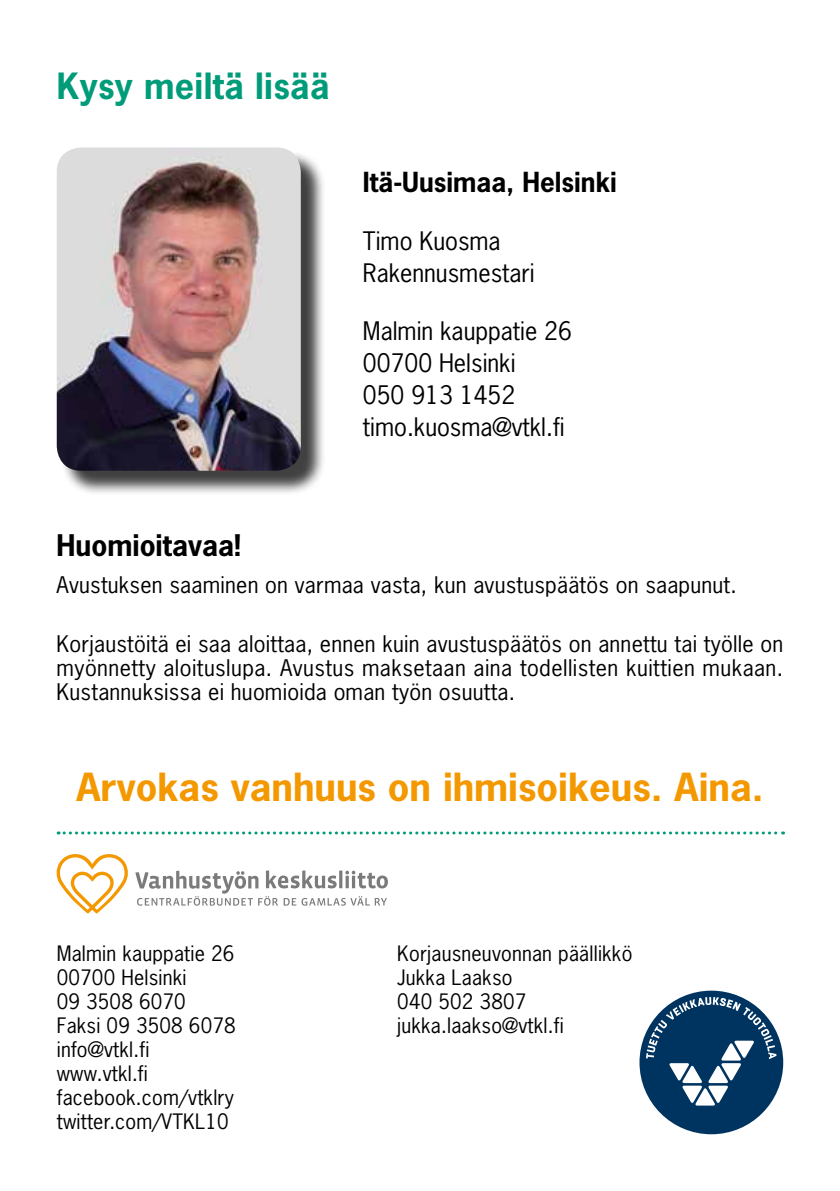
<style>
.page{position:relative;width:840px;height:1191px;background:#fff}
.page>*{position:absolute;margin:0;border:0;box-sizing:border-box;transform-origin:0 0}
.t1{font:700 36.4px "News Gothic Std";color:#f49800;scale:1.04 1}
.t2{font:700 34px "News Gothic Std";letter-spacing:.01em;color:#009c79}
.t3{font:700 28px "News Gothic Std";color:#000}
.t4{font:700 26px "News Gothic Std";color:#000}
.t5{font:24px/32px "News Gothic Std";color:#000}
.t6{font:21.6px/24px "News Gothic Std";letter-spacing:.01em;color:#000;text-align:justify}
.t7{font:20px/24px "News Gothic Std";letter-spacing:.01em;color:#000}
</style>
<div class="page">
<svg style="left:58px;top:831px;width:725px;height:3px"></svg>
<svg style="left:57px;top:854px;width:71px;height:59px"></svg>
<svg style="left:135px;top:870px;width:252px;height:35px"></svg>
<svg style="left:639px;top:990px;width:143px;height:144px"></svg>
<div style="left:60px;top:150px;width:265px;height:345px;background:#000;opacity:.75"></div>
<img style="left:57px;top:147px;width:243px;height:324px">
<h2 class="t2" style="left:57px;top:63px;width:274px">Kysy meiltä lisää</h2>
<p class="t4" style="left:363px;top:165px;width:255px">Itä-Uusimaa, Helsinki</p>
<p class="t5" style="left:363px;top:225px;width:173px">Timo Kuosma<br>Rakennusmestari</p>
<p class="t5" style="left:363px;top:315px;width:210px">Malmin kauppatie 26<br>00700 Helsinki<br>050 913 1452 timo.kuosma@vtkl.fi</p>
<p class="t3" style="left:57px;top:526px;width:186px">Huomioitavaa!</p>
<p class="t6" style="left:57px;top:573px;width:681px">Avustuksen saaminen on varmaa vasta, kun avustuspäätös on saapunut.</p>
<p class="t6" style="left:57px;top:632px;width:727px">Korjaustöitä ei saa aloittaa, ennen kuin avustuspäätös on annettu tai työlle on myönnetty aloituslupa. Avustus maksetaan aina todellisten kuittien mukaan.<br>Kustannuksissa ei huomioida oman työn osuutta.</p>
<h1 class="t1" style="left:76px;top:763px;width:662px">Arvokas vanhuus on ihmisoikeus. Aina.</h1>
<p class="t7" style="left:57px;top:941px;width:180px">Malmin kauppatie 26<br>00700 Helsinki<br>09 3508 6070<br>Faksi 09 3508 6078 info@vtkl.fi www.vtkl.fi facebook.com/vtklry twitter.com/VTKL10</p>
<p class="t7" style="left:397px;top:941px;width:236px">Korjausneuvonnan päällikkö<br>Jukka Laakso<br>040 502 3807 jukka.laakso@vtkl.fi</p>
</div>
